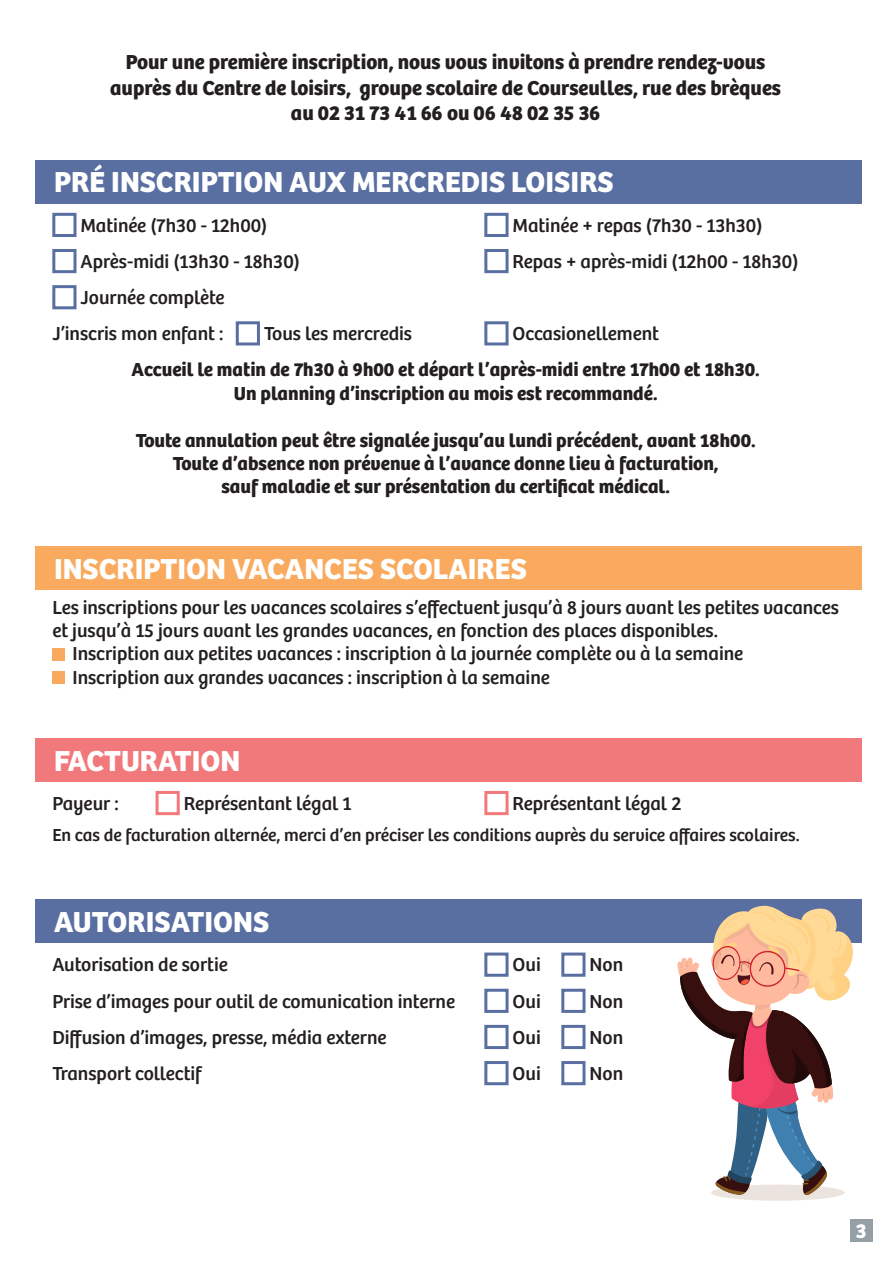
<style>
.page{position:relative;width:893px;height:1263px;background:#fff}
.page>*{position:absolute;margin:0;border:0;box-sizing:border-box;transform-origin:0 0}
.t1{font:700 30px "Bree";color:#fff}
.t2{font:700 21px "Bree";color:#231f20}
.t3{font:700 21px "Bree";color:#fff}
.t4{font:19.5px/23.4px "Bree";color:#231f20}
.t5{font:700 19.5px "Bree";color:#231f20}
.t6{font:18px "Bree";color:#231f20}
</style>
<div class="page">
<div style="left:36px;top:546px;width:826px;height:44px;background:#f9aa5e"></div>
<div style="left:52px;top:648px;width:12px;height:12px;background:#f9aa5e"></div>
<div style="left:52px;top:672px;width:12px;height:12px;background:#f9aa5e"></div>
<div style="left:36px;top:160px;width:826px;height:44px;background:#596fa1"></div>
<div style="left:52px;top:213px;width:25px;height:24px;border:3px solid #596fa1"></div>
<div style="left:484px;top:213px;width:25px;height:24px;border:3px solid #596fa1"></div>
<div style="left:52px;top:249px;width:25px;height:24px;border:3px solid #596fa1"></div>
<div style="left:484px;top:249px;width:25px;height:24px;border:3px solid #596fa1"></div>
<div style="left:52px;top:285px;width:25px;height:24px;border:3px solid #596fa1"></div>
<div style="left:236px;top:321px;width:24px;height:24px;border:3px solid #596fa1"></div>
<div style="left:484px;top:321px;width:25px;height:24px;border:3px solid #596fa1"></div>
<div style="left:36px;top:899px;width:826px;height:44px;background:#596fa1"></div>
<div style="left:484px;top:952px;width:25px;height:25px;border:3px solid #596fa1"></div>
<div style="left:561px;top:952px;width:24px;height:25px;border:3px solid #596fa1"></div>
<div style="left:484px;top:989px;width:25px;height:24px;border:3px solid #596fa1"></div>
<div style="left:561px;top:989px;width:24px;height:24px;border:3px solid #596fa1"></div>
<div style="left:484px;top:1025px;width:25px;height:24px;border:3px solid #596fa1"></div>
<div style="left:561px;top:1025px;width:24px;height:24px;border:3px solid #596fa1"></div>
<div style="left:484px;top:1061px;width:25px;height:24px;border:3px solid #596fa1"></div>
<div style="left:561px;top:1061px;width:24px;height:24px;border:3px solid #596fa1"></div>
<div style="left:850px;top:1219px;width:23px;height:23px;background:#959fa6"></div>
<div style="left:36px;top:738px;width:826px;height:44px;background:#f2797b"></div>
<div style="left:156px;top:791px;width:24px;height:24px;border:3px solid #f2797b"></div>
<div style="left:484px;top:791px;width:25px;height:24px;border:3px solid #f2797b"></div>
<div style="left:711px;top:1184px;width:134px;height:17px;background:#ebe3de;border-radius:50%"></div>
<svg style="left:677px;top:906px;width:176px;height:289px"></svg>
<p class="t2" style="left:126px;top:50px;width:641px">Pour une première inscription, nous vous invitons à prendre rendez-vous</p>
<p class="t2" style="left:110px;top:75px;width:672px">auprès du Centre de loisirs, groupe scolaire de Courseulles, rue des brèques</p>
<p class="t2" style="left:291px;top:100px;width:311px">au 02 31 73 41 66 ou 06 48 02 35 36</p>
<p class="t1" style="left:54px;top:164px;width:561px">PRÉ INSCRIPTION AUX MERCREDIS LOISIRS</p>
<p class="t4" style="left:81px;top:214px;width:188px">Matinée (7h30 - 12h00)</p>
<p class="t4" style="left:513px;top:214px;width:251px">Matinée + repas (7h30 - 13h30)</p>
<p class="t4" style="left:81px;top:250px;width:221px">Après-midi (13h30 - 18h30)</p>
<p class="t4" style="left:513px;top:250px;width:287px">Repas + après-midi (12h00 - 18h30)</p>
<p class="t4" style="left:81px;top:286px;width:145px">Journée complète</p>
<p class="t4" style="left:52px;top:322px;width:173px">J’inscris mon enfant :</p>
<p class="t4" style="left:264px;top:322px;width:150px">Tous les mercredis</p>
<p class="t4" style="left:513px;top:322px;width:148px">Occasionellement</p>
<p class="t5" style="left:132px;top:358px;width:630px">Accueil le matin de 7h30 à 9h00 et départ l’après-midi entre 17h00 et 18h30.</p>
<p class="t5" style="left:234px;top:381px;width:425px">Un planning d’inscription au mois est recommandé.</p>
<p class="t5" style="left:136px;top:428px;width:621px">Toute annulation peut être signalée jusqu’au lundi précédent, avant 18h00.</p>
<p class="t5" style="left:173px;top:452px;width:547px">Toute d’absence non prévenue à l’avance donne lieu à facturation,</p>
<p class="t5" style="left:221px;top:475px;width:450px">sauf maladie et sur présentation du certificat médical.</p>
<p class="t1" style="left:54px;top:551px;width:474px">INSCRIPTION VACANCES SCOLAIRES</p>
<p class="t4" style="left:52px;top:596px;width:788px">Les inscriptions pour les vacances scolaires s’effectuent jusqu’à 8 jours avant les petites vacances et jusqu’à 15 jours avant les grandes vacances, en fonction des places disponibles.</p>
<p class="t4" style="left:73px;top:642px;width:672px">Inscription aux petites vacances : inscription à la journée complète ou à la semaine</p>
<p class="t4" style="left:73px;top:666px;width:479px">Inscription aux grandes vacances : inscription à la semaine</p>
<p class="t1" style="left:54px;top:742px;width:188px">FACTURATION</p>
<p class="t4" style="left:52px;top:792px;width:68px">Payeur :</p>
<p class="t4" style="left:184px;top:792px;width:169px">Représentant légal 1</p>
<p class="t4" style="left:513px;top:792px;width:170px">Représentant légal 2</p>
<p class="t6" style="left:52px;top:824px;width:749px">En cas de facturation alternée, merci d’en préciser les conditions auprès du service affaires scolaires.</p>
<p class="t1" style="left:54px;top:904px;width:217px">AUTORISATIONS</p>
<p class="t4" style="left:52px;top:953px;width:177px">Autorisation de sortie</p>
<p class="t4" style="left:513px;top:953px;width:30px">Oui</p>
<p class="t4" style="left:590px;top:953px;width:35px">Non</p>
<p class="t4" style="left:52px;top:989px;width:404px">Prise d’images pour outil de comunication interne</p>
<p class="t4" style="left:513px;top:989px;width:30px">Oui</p>
<p class="t4" style="left:590px;top:989px;width:35px">Non</p>
<p class="t4" style="left:52px;top:1026px;width:336px">Diffusion d’images, presse, média externe</p>
<p class="t4" style="left:513px;top:1026px;width:30px">Oui</p>
<p class="t4" style="left:590px;top:1026px;width:35px">Non</p>
<p class="t4" style="left:52px;top:1062px;width:151px">Transport collectif</p>
<p class="t4" style="left:513px;top:1062px;width:30px">Oui</p>
<p class="t4" style="left:590px;top:1062px;width:35px">Non</p>
<p class="t3" style="left:856px;top:1218px;width:12px">3</p>
</div>
